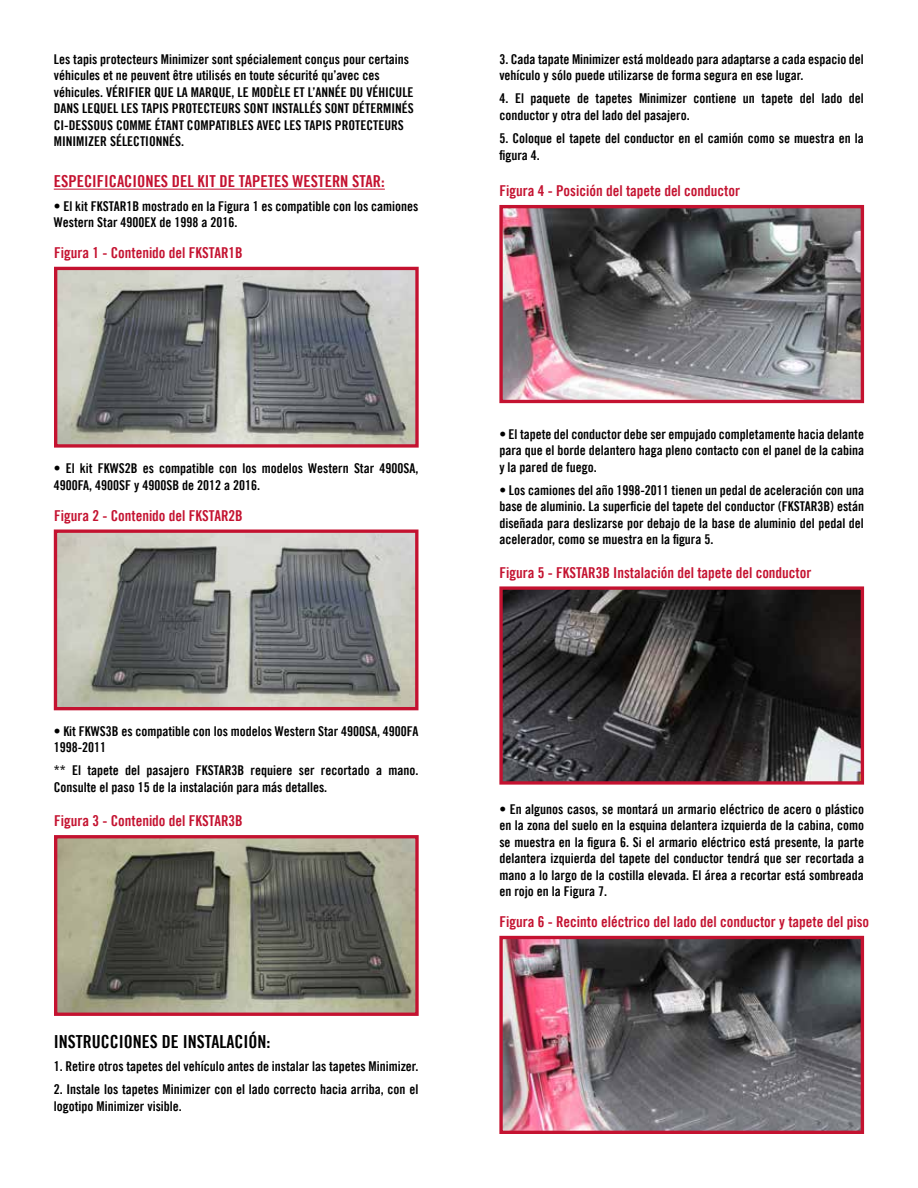
<style>
.page{position:relative;width:918px;height:1188px;background:#fff}
.page>*{position:absolute;margin:0;border:0;box-sizing:border-box;transform-origin:0 0}
.t1{font:18px "Trade Gothic LT Bold Cond Twenty";color:#000}
.t2{font:16.5px "Trade Gothic LT Bold Cond Twenty";color:#c41230}
.t3{font:15px "Trade Gothic LT Bold Cond Twenty";color:#c41230}
.t4{font:13.5px/16.5px "Trade Gothic LT Bold Cond Twenty";color:#000}
</style>
<div class="page">
<hr style="left:54px;top:189px;width:331px;height:1px;background:#c41230">
<img style="left:58px;top:271px;width:357px;height:173px">
<div style="left:54px;top:267px;width:365px;height:181px;border:3px solid #c41230"></div>
<img style="left:503px;top:209px;width:357px;height:190px">
<div style="left:499px;top:205px;width:365px;height:198px;border:3px solid #c41230"></div>
<img style="left:503px;top:590px;width:357px;height:191px">
<div style="left:499px;top:586px;width:365px;height:199px;border:3px solid #c41230"></div>
<img style="left:503px;top:940px;width:357px;height:190px">
<div style="left:499px;top:936px;width:365px;height:198px;border:3px solid #c41230"></div>
<img style="left:58px;top:533px;width:357px;height:173px">
<div style="left:54px;top:529px;width:365px;height:181px;border:3px solid #c41230"></div>
<img style="left:58px;top:839px;width:357px;height:173px">
<div style="left:54px;top:835px;width:365px;height:181px;border:3px solid #c41230"></div>
<p class="t4" style="left:54px;top:51px;width:362px">Les tapis protecteurs Minimizer sont spécialement conçus pour certains véhicules et ne peuvent être utilisés en toute sécurité qu’avec ces véhicules. VÉRIFIER QUE LA MARQUE, LE MODÈLE ET L’ANNÉE DU VÉHICULE DANS LEQUEL LES TAPIS PROTECTEURS SONT INSTALLÉS SONT DÉTERMINÉS CI-DESSOUS COMME ÉTANT COMPATIBLES AVEC LES TAPIS PROTECTEURS MINIMIZER SÉLECTIONNÉS.</p>
<p class="t2" style="left:54px;top:173px;width:333px">ESPECIFICACIONES DEL KIT DE TAPETES WESTERN STAR:</p>
<p class="t4" style="left:54px;top:198px;width:366px">• El kit FKSTAR1B mostrado en la Figura 1 es compatible con los camiones<br>Western Star 4900EX de 1998 a 2016.</p>
<p class="t3" style="left:54px;top:245px;width:190px">Figura 1 - Contenido del FKSTAR1B</p>
<p class="t4" style="left:54px;top:460px;width:366px">• El kit FKWS2B es compatible con los modelos Western Star 4900SA,<br>4900FA, 4900SF y 4900SB de 2012 a 2016.</p>
<p class="t3" style="left:54px;top:508px;width:190px">Figura 2 - Contenido del FKSTAR2B</p>
<p class="t4" style="left:54px;top:723px;width:366px">• Kit FKWS3B es compatible con los modelos Western Star 4900SA, 4900FA<br>1998-2011</p>
<p class="t4" style="left:54px;top:763px;width:366px">** El tapete del pasajero FKSTAR3B requiere ser recortado a mano.<br>Consulte el paso 15 de la instalación para más detalles.</p>
<p class="t3" style="left:54px;top:813px;width:190px">Figura 3 - Contenido del FKSTAR3B</p>
<h1 class="t1" style="left:54px;top:1031px;width:218px">INSTRUCCIONES DE INSTALACIÓN:</h1>
<p class="t4" style="left:54px;top:1058px;width:366px">1. Retire otros tapetes del vehículo antes de instalar las tapetes Minimizer.</p>
<p class="t4" style="left:54px;top:1081px;width:366px">2. Instale los tapetes Minimizer con el lado correcto hacia arriba, con el logotipo Minimizer visible.</p>
<p class="t4" style="left:499px;top:51px;width:366px">3. Cada tapate Minimizer está moldeado para adaptarse a cada espacio del vehículo y sólo puede utilizarse de forma segura en ese lugar.</p>
<p class="t4" style="left:499px;top:91px;width:366px">4. El paquete de tapetes Minimizer contiene un tapete del lado del conductor y otra del lado del pasajero.</p>
<p class="t4" style="left:499px;top:130px;width:366px">5. Coloque el tapete del conductor en el camión como se muestra en la figura 4.</p>
<p class="t3" style="left:499px;top:183px;width:242px">Figura 4 - Posición del tapete del conductor</p>
<p class="t4" style="left:499px;top:426px;width:366px;text-align:justify">• El tapete del conductor debe ser empujado completamente hacia delante para que el borde delantero haga pleno contacto con el panel de la cabina y la pared de fuego.</p>
<p class="t4" style="left:499px;top:482px;width:366px;text-align:justify">• Los camiones del año 1998-2011 tienen un pedal de aceleración con una base de aluminio. La superficie del tapete del conductor (FKSTAR3B) están diseñada para deslizarse por debajo de la base de aluminio del pedal del acelerador, como se muestra en la figura 5.</p>
<p class="t3" style="left:499px;top:564px;width:313px">Figura 5 - FKSTAR3B Instalación del tapete del conductor</p>
<p class="t4" style="left:499px;top:801px;width:366px;text-align:justify">• En algunos casos, se montará un armario eléctrico de acero o plástico en la zona del suelo en la esquina delantera izquierda de la cabina, como se muestra en la figura 6. Si el armario eléctrico está presente, la parte delantera izquierda del tapete del conductor tendrá que ser recortada a mano a lo largo de la costilla elevada. El área a recortar está sombreada en rojo en la Figura 7.</p>
<p class="t3" style="left:499px;top:914px;width:371px">Figura 6 - Recinto eléctrico del lado del conductor y tapete del piso</p>
</div>
